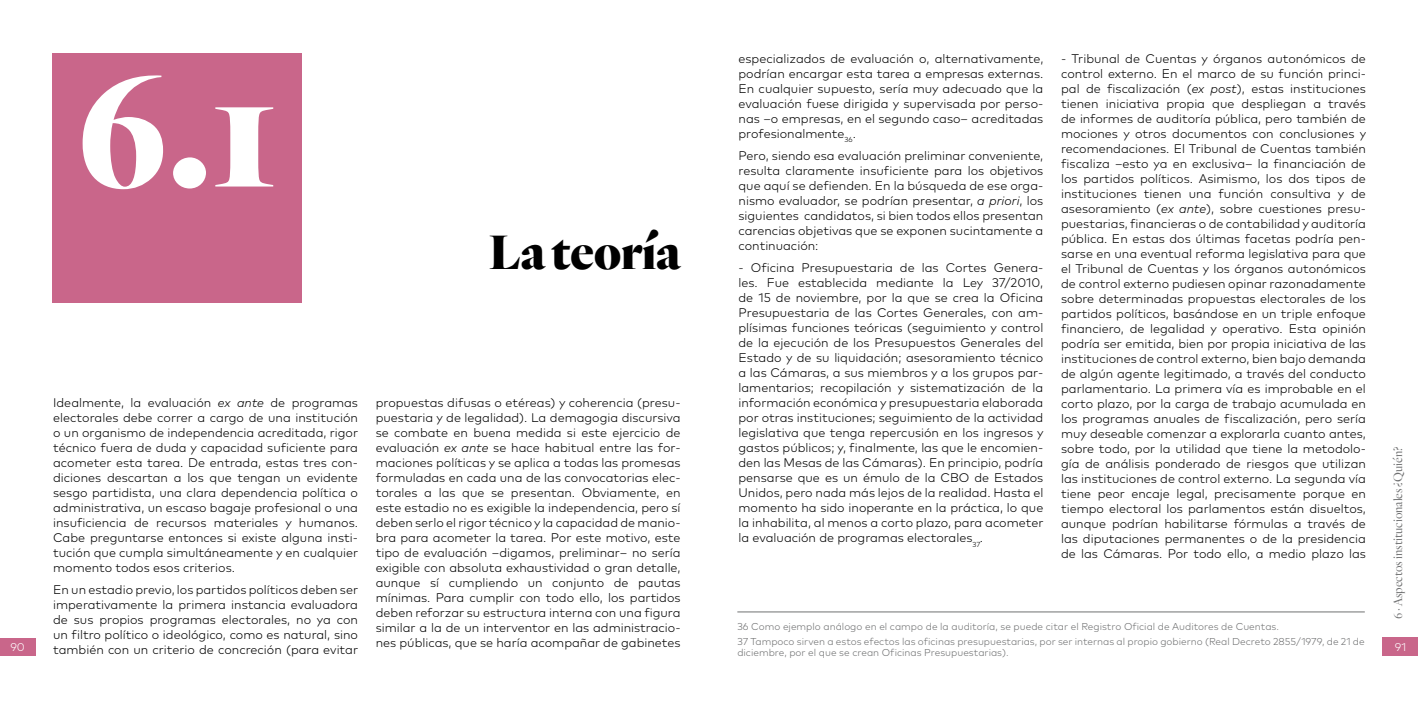
<style>
.page{position:relative;width:1418px;height:709px;background:#fff}
.page>*{position:absolute;margin:0;border:0;box-sizing:border-box;transform-origin:0 0}
.t1{font:900 166.25px "Quarto";color:#fff}
.t2{font:900 49.88px "Quarto";color:#000}
.t3{font:300 12.5px/15px "Mark Pro";color:#000;text-align:justify}
.t4{font:300 12.5px "Quarto";color:#707172}
.t5{font:300 11.25px "Mark Pro";color:#fff}
.t6{font:300 10px/14.8px "Mark Pro";color:#707172}
.s1{font-style:italic}
</style>
<div class="page">
<div style="left:0;top:638px;width:35px;height:18px;background:#c9668a"></div>
<div style="left:53px;top:53px;width:249px;height:249px;background:#c9668a"></div>
<div style="left:1382px;top:637px;width:35px;height:19px;background:#c9668a"></div>
<hr style="left:737px;top:611px;width:627px;height:1px;background:#707172">
<h1 class="t1" style="left:78px;top:26px;width:201px">6.1</h1>
<h2 class="t2" style="left:489px;top:220px;width:193px">La teoría</h2>
<p class="t5" style="left:10px;top:639px;width:16px">90</p>
<p class="t3" style="left:53px;top:394px;width:306px">Idealmente, la evaluación <span class="s1">ex ante</span> de programas electorales debe correr a cargo de una institución o un organismo de independencia acreditada, rigor técnico fuera de duda y capacidad suficiente para acometer esta tarea. De entrada, estas tres con&shy;diciones descartan a los que tengan un evidente sesgo partidista, una clara dependencia política o administrativa, un escaso bagaje profesional o una insuficiencia de recursos materiales y humanos.<br>Cabe preguntarse entonces si existe alguna insti&shy;tución que cumpla simultáneamente y en cualquier momento todos esos criterios.</p>
<p class="t3" style="left:53px;top:581px;width:306px">En un estadio previo, los partidos políticos deben ser imperativamente la primera instancia evaluadora de sus propios programas electorales, no ya con un filtro político o ideológico, como es natural, sino también con un criterio de concreción (para evitar</p>
<p class="t3" style="left:376px;top:394px;width:306px">propuestas difusas o etéreas) y coherencia (presu&shy;puestaria y de legalidad). La demagogia discursiva se combate en buena medida si este ejercicio de evaluación <span class="s1">ex ante</span> se hace habitual entre las for&shy;maciones políticas y se aplica a todas las promesas formuladas en cada una de las convocatorias elec&shy;torales a las que se presentan. Obviamente, en este estadio no es exigible la independencia, pero sí deben serlo el rigor técnico y la capacidad de manio&shy;bra para acometer la tarea. Por este motivo, este tipo de evaluación –digamos, preliminar– no sería exigible con absoluta exhaustividad o gran detalle, aunque sí cumpliendo un conjunto de pautas mínimas. Para cumplir con todo ello, los partidos deben reforzar su estructura interna con una figura similar a la de un interventor en las administracio&shy;nes públicas, que se haría acompañar de gabinetes</p>
<p class="t3" style="left:738px;top:50px;width:306px">especializados de evaluación o, alternativamente, podrían encargar esta tarea a empresas externas.<br>En cualquier supuesto, sería muy adecuado que la evaluación fuese dirigida y supervisada por perso&shy;nas –o empresas, en el segundo caso– acreditadas profesionalmente<sub>36</sub>.</p>
<p class="t3" style="left:738px;top:147px;width:306px">Pero, siendo esa evaluación preliminar conveniente, resulta claramente insuficiente para los objetivos que aquí se defienden. En la búsqueda de ese orga&shy;nismo evaluador, se podrían presentar, <span class="s1">a priori</span>, los siguientes candidatos, si bien todos ellos presentan carencias objetivas que se exponen sucintamente a continuación:</p>
<p class="t3" style="left:738px;top:259px;width:307px">- Oficina Presupuestaria de las Cortes Genera&shy;les. Fue establecida mediante la Ley 37/2010, de 15 de noviembre, por la que se crea la Oficina Presupuestaria de las Cortes Generales, con am&shy;plísimas funciones teóricas (seguimiento y control de la ejecución de los Presupuestos Generales del Estado y de su liquidación; asesoramiento técnico a las Cámaras, a sus miembros y a los grupos par&shy;lamentarios; recopilación y sistematización de la información económica y presupuestaria elaborada por otras instituciones; seguimiento de la actividad legislativa que tenga repercusión en los ingresos y gastos públicos; y, finalmente, las que le encomien&shy;den las Mesas de las Cámaras). En principio, podría pensarse que es un émulo de la CBO de Estados Unidos, pero nada más lejos de la realidad. Hasta el momento ha sido inoperante en la práctica, lo que la inhabilita, al menos a corto plazo, para acometer la evaluación de programas electorales<sub>37</sub>.</p>
<p class="t3" style="left:1061px;top:50px;width:307px">- Tribunal de Cuentas y órganos autonómicos de control externo. En el marco de su función princi&shy;pal de fiscalización (<span class="s1">ex post</span>), estas instituciones tienen iniciativa propia que despliegan a través de informes de auditoría pública, pero también de mociones y otros documentos con conclusiones y recomendaciones. El Tribunal de Cuentas también fiscaliza –esto ya en exclusiva– la financiación de los partidos políticos. Asimismo, los dos tipos de instituciones tienen una función consultiva y de asesoramiento (<span class="s1">ex ante</span>), sobre cuestiones presu&shy;puestarias, financieras o de contabilidad y auditoría pública. En estas dos últimas facetas podría pen&shy;sarse en una eventual reforma legislativa para que el Tribunal de Cuentas y los órganos autonómicos de control externo pudiesen opinar razonadamente sobre determinadas propuestas electorales de los partidos políticos, basándose en un triple enfoque financiero, de legalidad y operativo. Esta opinión podría ser emitida, bien por propia iniciativa de las instituciones de control externo, bien bajo demanda de algún agente legitimado, a través del conducto parlamentario. La primera vía es improbable en el corto plazo, por la carga de trabajo acumulada en los programas anuales de fiscalización, pero sería muy deseable comenzar a explorarla cuanto antes, sobre todo, por la utilidad que tiene la metodolo&shy;gía de análisis ponderado de riesgos que utilizan las instituciones de control externo. La segunda vía tiene peor encaje legal, precisamente porque en tiempo electoral los parlamentos están disueltos, aunque podrían habilitarse fórmulas a través de las diputaciones permanentes o de la presidencia de las Cámaras. Por todo ello, a medio plazo las</p>
<p class="t6" style="left:737px;top:618px;width:629px">36 Como ejemplo análogo en el campo de la auditoría, se puede citar el Registro Oficial de Auditores de Cuentas.<br>37 Tampoco sirven a estos efectos las oficinas presupuestarias, por ser internas al propio gobierno (Real Decreto 2855/1979, de 21 de</p>
<p class="t6" style="left:737px;top:644px;width:273px">diciembre, por el que se crean Oficinas Presupuestarias).</p>
<p class="t4" style="left:1390px;top:619px;width:174px;rotate:-90deg">6 · Aspectos institucionales ¿Quién?</p>
<p class="t5" style="left:1394px;top:638px;width:13px">91</p>
</div>
